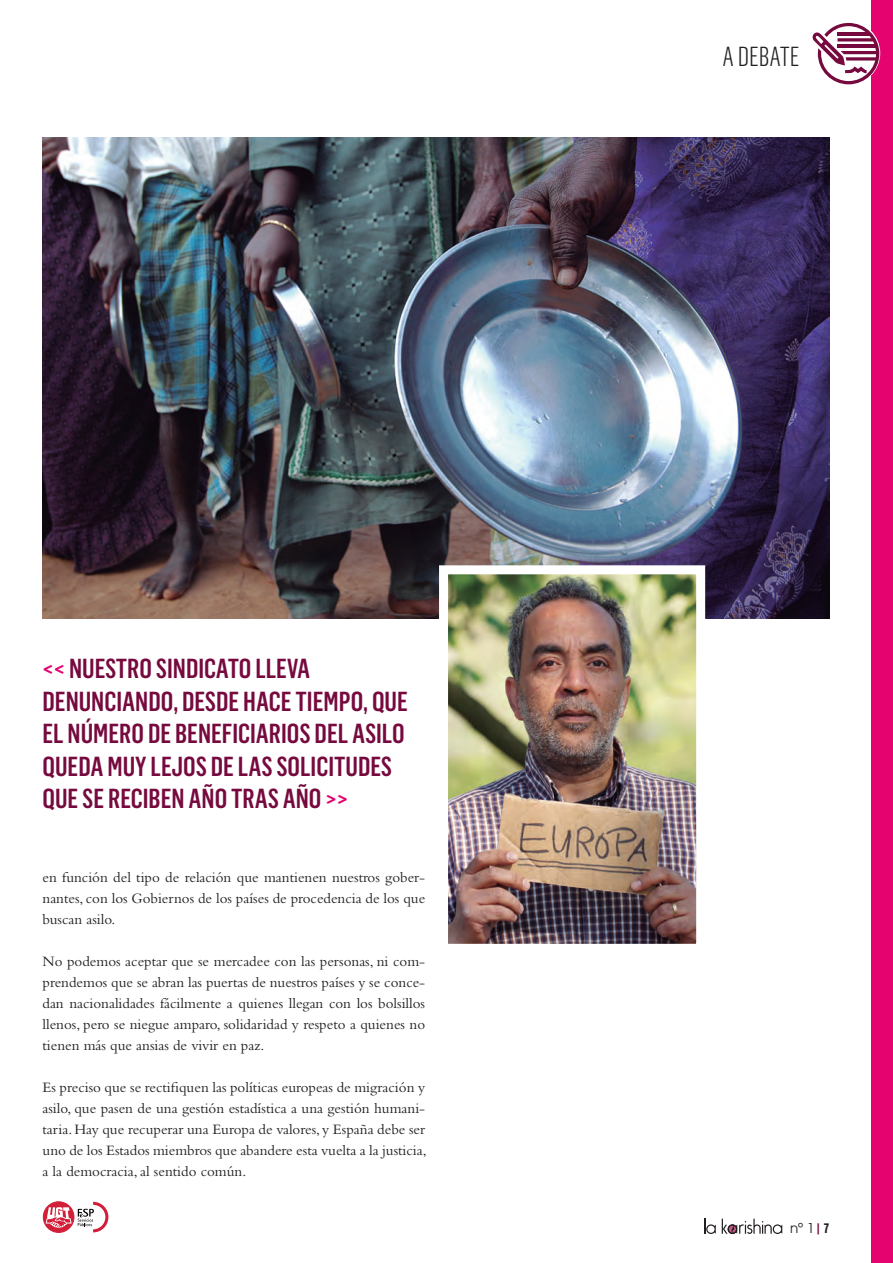
<style>
.page{position:relative;width:893px;height:1263px;background:#fff}
.page>*{position:absolute;margin:0;border:0;box-sizing:border-box;transform-origin:0 0}
.texto_destacado{font:500 27px/32.4px "Flama Condensed";color:#760a3e}
.t1{font:300 27px "Flama Condensed";color:#231f20}
.texto_general{font:15px/21px "Bembo";color:#231f20;text-align:justify}
.t2{font:13.5px "Avant Garde";color:#231f20}
.s1{color:#e4036f}
.s2{font-family:"Flama Condensed";font-weight:900;color:#760a3e}
.s3{font-family:"Flama Condensed";font-weight:700}
</style>
<div class="page">
<div style="left:872px;top:0;width:21px;height:1263px;background:#e4036f"></div>
<svg style="left:43px;top:1201px;width:32px;height:32px"></svg>
<div style="left:43px;top:1201px;width:32px;height:32px;border:1px solid #fff;border-radius:50%"></div>
<div style="left:43px;top:1202px;width:31px;height:30px;background:#d31e39;border-radius:50%"></div>
<div style="left:43px;top:1202px;width:31px;height:30px;border:1px solid #d31e39;border-radius:50%"></div>
<svg style="left:46px;top:1207px;width:26px;height:21px"></svg>
<svg style="left:78px;top:1202px;width:30px;height:30px"></svg>
<svg style="left:704px;top:1219px;width:12px;height:15px"></svg>
<svg style="left:722px;top:1219px;width:60px;height:15px"></svg>
<svg style="left:812px;top:23px;width:67px;height:61px"></svg>
<img style="left:43px;top:137px;width:786px;height:481px">
<img style="left:449px;top:575px;width:246px;height:368px">
<div style="left:439px;top:565px;width:266px;height:388px;border:9px solid #fff"></div>
<p class="texto_destacado" style="left:43px;top:652px;width:367px"><span class="s1">&lt;&lt;</span> NUESTRO SINDICATO LLEVA<br>DENUNCIANDO, DESDE HACE TIEMPO, QUE<br>EL NÚMERO DE BENEFICIARIOS DEL ASILO<br>QUEDA MUY LEJOS DE LAS SOLICITUDES<br>QUE SE RECIBEN AÑO TRAS AÑO <span class="s1">&gt;&gt;</span></p>
<p class="texto_general" style="left:43px;top:867px;width:384px">en función del tipo de relación que mantienen nuestros gober&shy;nantes, con los Gobiernos de los países de procedencia de los que buscan asilo.</p>
<p class="texto_general" style="left:43px;top:951px;width:384px">No podemos aceptar que se mercadee con las personas, ni com&shy;prendemos que se abran las puertas de nuestros países y se conce&shy;dan nacionalidades fácilmente a quienes llegan con los bolsillos llenos, pero se niegue amparo, solidaridad y respeto a quienes no tienen más que ansias de vivir en paz.</p>
<p class="texto_general" style="left:43px;top:1077px;width:386px">Es preciso que se rectifiquen las políticas europeas de migración y asilo, que pasen de una gestión estadística a una gestión humani&shy;taria. Hay que recuperar una Europa de valores, y España debe ser uno de los Estados miembros que abandere esta vuelta a la justicia, a la democracia, al sentido común.</p>
<h1 class="t1" style="left:723px;top:40px;width:78px">A DEBATE</h1>
<p class="t2" style="left:790px;top:1220px;width:41px">nº 1<span class="s2">|</span> <span class="s3">7</span></p>
</div>
